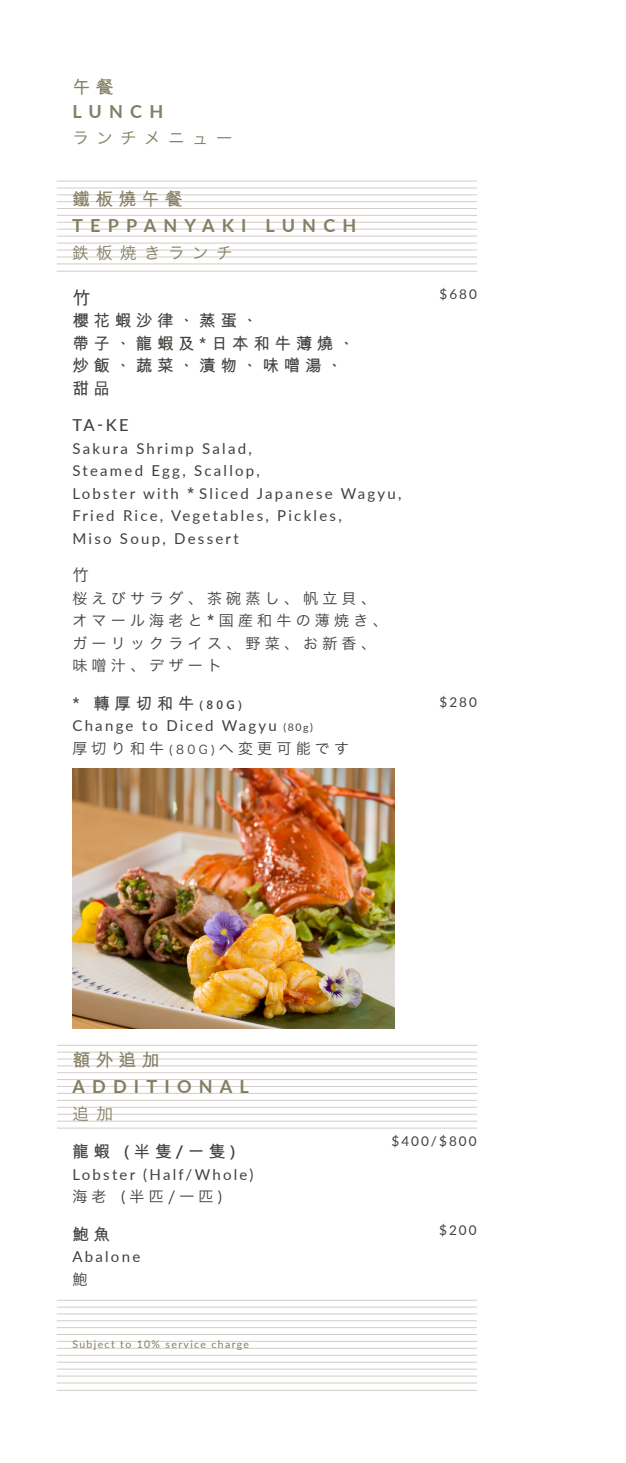
<style>
.page{position:relative;width:626px;height:1463px;background:#fff}
.page>*{position:absolute;margin:0;border:0;box-sizing:border-box;transform-origin:0 0}
.c-bodytext{font:700 18px "Lato";letter-spacing:.4em;color:#847e64}
.c-bodytext-2{font:700 18px "Microsoft M Hei";letter-spacing:.28em;color:#847e64}
.t1{font:700 18px "Microsoft M Hei";color:#43403d}
.t2{font:700 16.5px "Microsoft M Hei";letter-spacing:.28em;color:#43403d}
.c-bodytext-3{font:16.5px "Hiragino Sans GB W3";letter-spacing:.45em;color:#847e64}
.t3{font:500 16.5px "Lato";color:#43403d}
.t4{font:16.5px "Hiragino Sans GB W3";color:#43403d}
.t5{font:15px "Lato";letter-spacing:.15em;color:#43403d}
.t6{font:15px "Hiragino Sans GB W3";letter-spacing:.28em;color:#43403d}
.t7{font:13.5px "Lato";letter-spacing:.15em;color:#43403d}
.t8{font:10.5px "Lato";letter-spacing:.13em;color:#847e64}
.s1{font-family:"Microsoft M Hei";font-weight:700;font-size:16.5px}
.s2{font-size:12px}
.s3{font-size:10.5px}
</style>
<div class="page">
<hr style="left:57px;top:229px;width:419px;height:1px;background:#d1ccc7">
<hr style="left:57px;top:222px;width:419px;height:1px;background:#d1ccc7">
<hr style="left:57px;top:236px;width:419px;height:1px;background:#d1ccc7">
<hr style="left:57px;top:243px;width:419px;height:1px;background:#d1ccc7">
<hr style="left:57px;top:250px;width:419px;height:1px;background:#d1ccc7">
<hr style="left:57px;top:257px;width:419px;height:1px;background:#d1ccc7">
<hr style="left:57px;top:263px;width:419px;height:1px;background:#d1ccc7">
<hr style="left:57px;top:215px;width:419px;height:1px;background:#d1ccc7">
<hr style="left:57px;top:208px;width:419px;height:1px;background:#d1ccc7">
<hr style="left:57px;top:201px;width:419px;height:1px;background:#d1ccc7">
<hr style="left:57px;top:194px;width:419px;height:1px;background:#d1ccc7">
<hr style="left:57px;top:188px;width:419px;height:1px;background:#d1ccc7">
<hr style="left:57px;top:181px;width:419px;height:1px;background:#d1ccc7">
<hr style="left:57px;top:271px;width:419px;height:1px;background:#d1ccc7">
<hr style="left:57px;top:1348px;width:419px;height:1px;background:#d1ccc7">
<hr style="left:57px;top:1341px;width:419px;height:1px;background:#d1ccc7">
<hr style="left:57px;top:1355px;width:419px;height:1px;background:#d1ccc7">
<hr style="left:57px;top:1362px;width:419px;height:1px;background:#d1ccc7">
<hr style="left:57px;top:1368px;width:419px;height:1px;background:#d1ccc7">
<hr style="left:57px;top:1375px;width:419px;height:1px;background:#d1ccc7">
<hr style="left:57px;top:1382px;width:419px;height:1px;background:#d1ccc7">
<hr style="left:57px;top:1334px;width:419px;height:1px;background:#d1ccc7">
<hr style="left:57px;top:1327px;width:419px;height:1px;background:#d1ccc7">
<hr style="left:57px;top:1320px;width:419px;height:1px;background:#d1ccc7">
<hr style="left:57px;top:1313px;width:419px;height:1px;background:#d1ccc7">
<hr style="left:57px;top:1306px;width:419px;height:1px;background:#d1ccc7">
<hr style="left:57px;top:1300px;width:419px;height:1px;background:#d1ccc7">
<hr style="left:57px;top:1390px;width:419px;height:1px;background:#d1ccc7">
<hr style="left:57px;top:1093px;width:419px;height:1px;background:#d1ccc7">
<hr style="left:57px;top:1086px;width:419px;height:1px;background:#d1ccc7">
<hr style="left:57px;top:1100px;width:419px;height:1px;background:#d1ccc7">
<hr style="left:57px;top:1107px;width:419px;height:1px;background:#d1ccc7">
<hr style="left:57px;top:1114px;width:419px;height:1px;background:#d1ccc7">
<hr style="left:57px;top:1121px;width:419px;height:1px;background:#d1ccc7">
<hr style="left:57px;top:1127px;width:419px;height:1px;background:#d1ccc7">
<hr style="left:57px;top:1079px;width:419px;height:1px;background:#d1ccc7">
<hr style="left:57px;top:1072px;width:419px;height:1px;background:#d1ccc7">
<hr style="left:57px;top:1065px;width:419px;height:1px;background:#d1ccc7">
<hr style="left:57px;top:1058px;width:419px;height:1px;background:#d1ccc7">
<hr style="left:57px;top:1052px;width:419px;height:1px;background:#d1ccc7">
<hr style="left:57px;top:1045px;width:419px;height:1px;background:#d1ccc7">
<img style="left:72px;top:769px;width:322px;height:259px">
<p class="c-bodytext-2" style="left:72px;top:73px;width:43px">午餐</p>
<p class="c-bodytext" style="left:72px;top:98px;width:92px">LUNCH</p>
<p class="c-bodytext-3" style="left:72px;top:128px;width:162px">ランチメニュー</p>
<p class="c-bodytext-2" style="left:72px;top:186px;width:112px">鐵板燒午餐</p>
<p class="c-bodytext" style="left:72px;top:212px;width:285px">TEPPANYAKI LUNCH</p>
<p class="c-bodytext-3" style="left:72px;top:243px;width:162px">鉄板焼きランチ</p>
<p class="t1" style="left:72px;top:285px;width:19px">竹</p>
<p class="t2" style="left:72px;top:309px;width:187px">櫻花蝦沙律、蒸蛋、</p>
<p class="t2" style="left:72px;top:331px;width:283px">帶子、龍蝦及*日本和牛薄燒、</p>
<p class="t2" style="left:72px;top:354px;width:271px">炒飯、蔬菜、漬物、味噌湯、</p>
<p class="t2" style="left:72px;top:376px;width:39px">甜品</p>
<p class="t3" style="left:72px;top:413px;width:58px">TA-KE</p>
<p class="t5" style="left:72px;top:438px;width:181px">Sakura Shrimp Salad,</p>
<p class="t5" style="left:72px;top:460px;width:189px">Steamed Egg, Scallop,</p>
<p class="t5" style="left:72px;top:483px;width:330px">Lobster with <span class="s1">*</span> Sliced Japanese Wagyu,</p>
<p class="t5" style="left:72px;top:505px;width:270px">Fried Rice, Vegetables, Pickles,</p>
<p class="t5" style="left:72px;top:528px;width:168px">Miso Soup, Dessert</p>
<p class="t4" style="left:72px;top:565px;width:18px">竹</p>
<p class="t6" style="left:72px;top:589px;width:305px">桜えびサラダ、茶碗蒸し、帆立貝、</p>
<p class="t6" style="left:72px;top:611px;width:316px">オマール海老と<span class="s1">*</span>国産和牛の薄焼き、</p>
<p class="t6" style="left:72px;top:634px;width:305px">ガーリックライス、野菜、お新香、</p>
<p class="t6" style="left:72px;top:656px;width:151px">味噌汁、デザート</p>
<p class="t2" style="left:72px;top:691px;width:171px">* 轉厚切和牛<span class="s2">(80G)</span></p>
<p class="t5" style="left:72px;top:715px;width:242px">Change to Diced Wagyu <span class="s3">(80g)</span></p>
<p class="t6" style="left:72px;top:739px;width:278px">厚切り和牛<span class="s2">(80G)</span>へ変更可能です</p>
<p class="t7" style="left:439px;top:285px;width:39px">$680</p>
<p class="t7" style="left:439px;top:693px;width:39px">$280</p>
<p class="c-bodytext-2" style="left:72px;top:1047px;width:89px">額外追加</p>
<p class="c-bodytext" style="left:72px;top:1073px;width:178px">ADDITIONAL</p>
<p class="c-bodytext-3" style="left:72px;top:1103px;width:42px">追加</p>
<p class="t2" style="left:72px;top:1140px;width:164px">龍蝦 (半隻/一隻)</p>
<p class="t5" style="left:72px;top:1164px;width:182px">Lobster (Half/Whole)</p>
<p class="t6" style="left:72px;top:1187px;width:152px">海老 (半匹/一匹)</p>
<p class="t2" style="left:72px;top:1222px;width:39px">鮑魚</p>
<p class="t5" style="left:72px;top:1246px;width:69px">Abalone</p>
<p class="t6" style="left:72px;top:1270px;width:16px">鮑</p>
<p class="t8" style="left:72px;top:1336px;width:178px">Subject to 10% service charge</p>
<p class="t7" style="left:391px;top:1131px;width:86px">$400/$800</p>
<p class="t7" style="left:438px;top:1220px;width:39px">$200</p>
</div>
